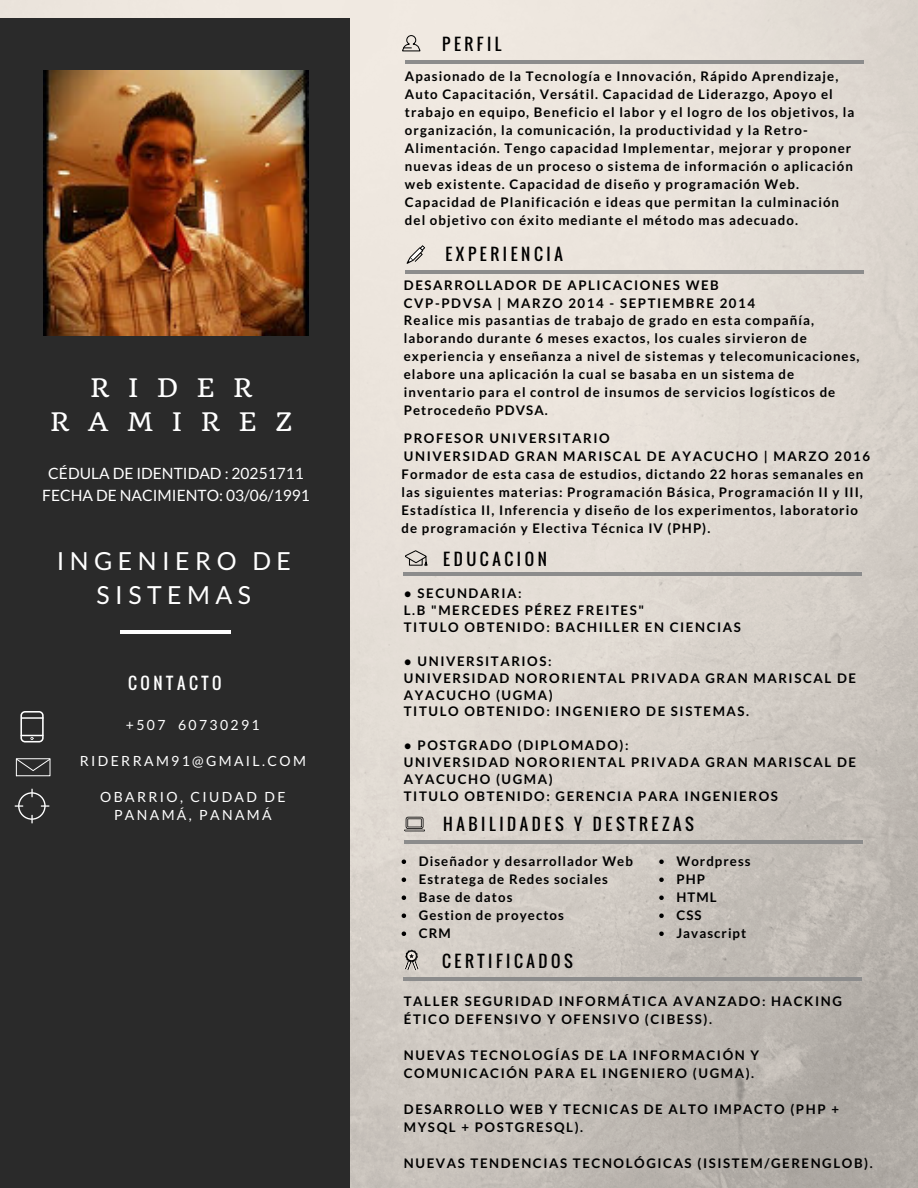
<style>
.page{position:relative;width:918px;height:1188px;background:#fff}
.page>*{position:absolute;margin:0;border:0;box-sizing:border-box;transform-origin:0 0}
.t1{font:24.9px/33.8px "Lato";letter-spacing:.22em;color:#fff;text-align:center}
.t2{font:24.9px/33.8px "Quando";letter-spacing:.75em;color:#fff;text-align:center}
.t3{font:16.35px "Oswald";letter-spacing:.22em;color:#000}
.t4{font:16.35px "Oswald";letter-spacing:.22em;color:#fff}
.t5{font:15.6px/21.3px "Lato";color:#fff;text-align:center}
.t6{font:13.95px/18px "Lato";letter-spacing:.17em;color:#fff;text-align:center}
.t7{font:700 13.2px/18px "Lato";letter-spacing:.08em;color:#000}
.t8{font:700 13.2px/16.8px "Lato";letter-spacing:.12em;color:#000}
.s1{font-family:"Liberation Sans"}
</style>
<div class="page">
<img style="left:0;top:0;width:918px;height:1188px">
<div style="left:0;top:18px;width:350px;height:1170px;background:#2a2a2a"></div>
<hr style="left:120px;top:630px;width:111px;height:3px;background:#fff">
<hr style="left:405px;top:270px;width:459px;height:3px;background:#8c8c8c">
<hr style="left:403px;top:573px;width:459px;height:3px;background:#8c8c8c">
<hr style="left:404px;top:840px;width:459px;height:4px;background:#8c8c8c">
<hr style="left:405px;top:61px;width:459px;height:3px;background:#8c8c8c">
<svg style="left:405px;top:550px;width:22px;height:16px"></svg>
<svg style="left:402px;top:35px;width:19px;height:17px"></svg>
<svg style="left:405px;top:245px;width:23px;height:21px"></svg>
<svg style="left:404px;top:817px;width:21px;height:14px"></svg>
<svg style="left:404px;top:950px;width:16px;height:21px"></svg>
<hr style="left:403px;top:978px;width:459px;height:3px;background:#8c8c8c">
<svg style="left:402px;top:860px;width:4px;height:4px"></svg>
<svg style="left:402px;top:878px;width:4px;height:4px"></svg>
<svg style="left:402px;top:896px;width:4px;height:4px"></svg>
<svg style="left:402px;top:914px;width:4px;height:4px"></svg>
<svg style="left:402px;top:932px;width:4px;height:4px"></svg>
<svg style="left:659px;top:860px;width:5px;height:4px"></svg>
<svg style="left:659px;top:878px;width:5px;height:4px"></svg>
<svg style="left:659px;top:896px;width:5px;height:4px"></svg>
<svg style="left:659px;top:914px;width:5px;height:4px"></svg>
<svg style="left:659px;top:932px;width:5px;height:4px"></svg>
<img style="left:44px;top:71px;width:264px;height:264px">
<svg style="left:20px;top:711px;width:24px;height:31px"></svg>
<svg style="left:15px;top:789px;width:34px;height:35px"></svg>
<svg style="left:16px;top:758px;width:35px;height:18px"></svg>
<h1 class="t2" style="left:50px;top:371px;width:243px">RIDER<br>RAMIREZ</h1>
<p class="t5" style="left:42px;top:463px;width:269px">CÉDULA DE IDENTIDAD : 20251711<br>FECHA DE NACIMIENTO: 03/06/1991</p>
<h1 class="t1" style="left:57px;top:544px;width:236px">INGENIERO DE<br>SISTEMAS</h1>
<p class="t4" style="left:128px;top:670px;width:95px">CONTACTO</p>
<p class="t6" style="left:126px;top:716px;width:135px">+507 60730291</p>
<p class="t6" style="left:80px;top:752px;width:228px">RIDERRAM91@GMAIL.COM</p>
<p class="t6" style="left:100px;top:788px;width:187px">OBARRIO, CIUDAD DE<br>PANAMÁ, PANAMÁ</p>
<p class="t3" style="left:442px;top:31px;width:61px">PERFIL</p>
<p class="t7" style="left:405px;top:67px;width:451px">Apasionado de la Tecnología e Innovación, Rápido Aprendizaje, Auto Capacitación, Versátil. Capacidad de Liderazgo, Apoyo el trabajo en equipo, Beneficio el labor y el logro de los objetivos, la organización, la comunicación, la productividad y la Retro-Alimentación. Tengo capacidad Implementar, mejorar y proponer nuevas ideas de un proceso o sistema de información o aplicación web existente. Capacidad de diseño y programación Web.<br>Capacidad de Planificación e ideas que permitan la culminación del objetivo con éxito mediante el método mas adecuado.</p>
<p class="t3" style="left:445px;top:241px;width:119px">EXPERIENCIA</p>
<p class="t7" style="left:404px;top:276px;width:457px">DESARROLLADOR DE APLICACIONES WEB<br>CVP-PDVSA | MARZO 2014 - SEPTIEMBRE 2014<br>Realice mis pasantias de trabajo de grado en esta compañía, laborando durante 6 meses exactos, los cuales sirvieron de experiencia y enseñanza a nivel de sistemas y telecomunicaciones, elabore una aplicación la cual se basaba en un sistema de inventario para el control de insumos de servicios logísticos de Petrocedeño PDVSA.</p>
<p class="t7" style="left:402px;top:429px;width:470px">PROFESOR UNIVERSITARIO<br>UNIVERSIDAD GRAN MARISCAL DE AYACUCHO | MARZO 2016<br>Formador de esta casa de estudios, dictando 22 horas semanales en las siguientes materias: Programación Básica, Programación II y III, Estadística II, Inferencia y diseño de los experimentos, laboratorio de programación y Electiva Técnica IV (PHP).</p>
<p class="t3" style="left:443px;top:546px;width:105px">EDUCACION</p>
<p class="t8" style="left:404px;top:585px;width:339px"><span class="s1">●</span> SECUNDARIA:<br>L.B "MERCEDES PÉREZ FREITES"<br>TITULO OBTENIDO: BACHILLER EN CIENCIAS</p>
<p class="t8" style="left:404px;top:652px;width:454px"><span class="s1">●</span> UNIVERSITARIOS:<br>UNIVERSIDAD NORORIENTAL PRIVADA GRAN MARISCAL DE<br>AYACUCHO (UGMA)<br>TITULO OBTENIDO: INGENIERO DE SISTEMAS.</p>
<p class="t8" style="left:404px;top:737px;width:454px"><span class="s1">●</span> POSTGRADO (DIPLOMADO):<br>UNIVERSIDAD NORORIENTAL PRIVADA GRAN MARISCAL DE AYACUCHO (UGMA)<br>TITULO OBTENIDO: GERENCIA PARA INGENIEROS</p>
<p class="t3" style="left:443px;top:812px;width:252px">HABILIDADES Y DESTREZAS</p>
<p class="t7" style="left:419px;top:852px;width:216px">Diseñador y desarrollador Web<br>Estratega de Redes sociales<br>Base de datos<br>Gestion de proyectos<br>CRM</p>
<p class="t7" style="left:676px;top:852px;width:76px">Wordpress<br>PHP<br>HTML<br>CSS<br>Javascript</p>
<p class="t3" style="left:442px;top:948px;width:132px">CERTIFICADOS</p>
<p class="t8" style="left:404px;top:992px;width:440px;line-height:18px">TALLER SEGURIDAD INFORMÁTICA AVANZADO: HACKING<br>ÉTICO DEFENSIVO Y OFENSIVO (CIBESS).</p>
<p class="t8" style="left:404px;top:1046px;width:357px;line-height:18px">NUEVAS TECNOLOGÍAS DE LA INFORMACIÓN Y<br>COMUNICACIÓN PARA EL INGENIERO (UGMA).</p>
<p class="t8" style="left:404px;top:1100px;width:437px;line-height:18px">DESARROLLO WEB Y TECNICAS DE ALTO IMPACTO (PHP +<br>MYSQL + POSTGRESQL).</p>
<p class="t8" style="left:404px;top:1154px;width:470px">NUEVAS TENDENCIAS TECNOLÓGICAS (ISISTEM/GERENGLOB).</p>
</div>
